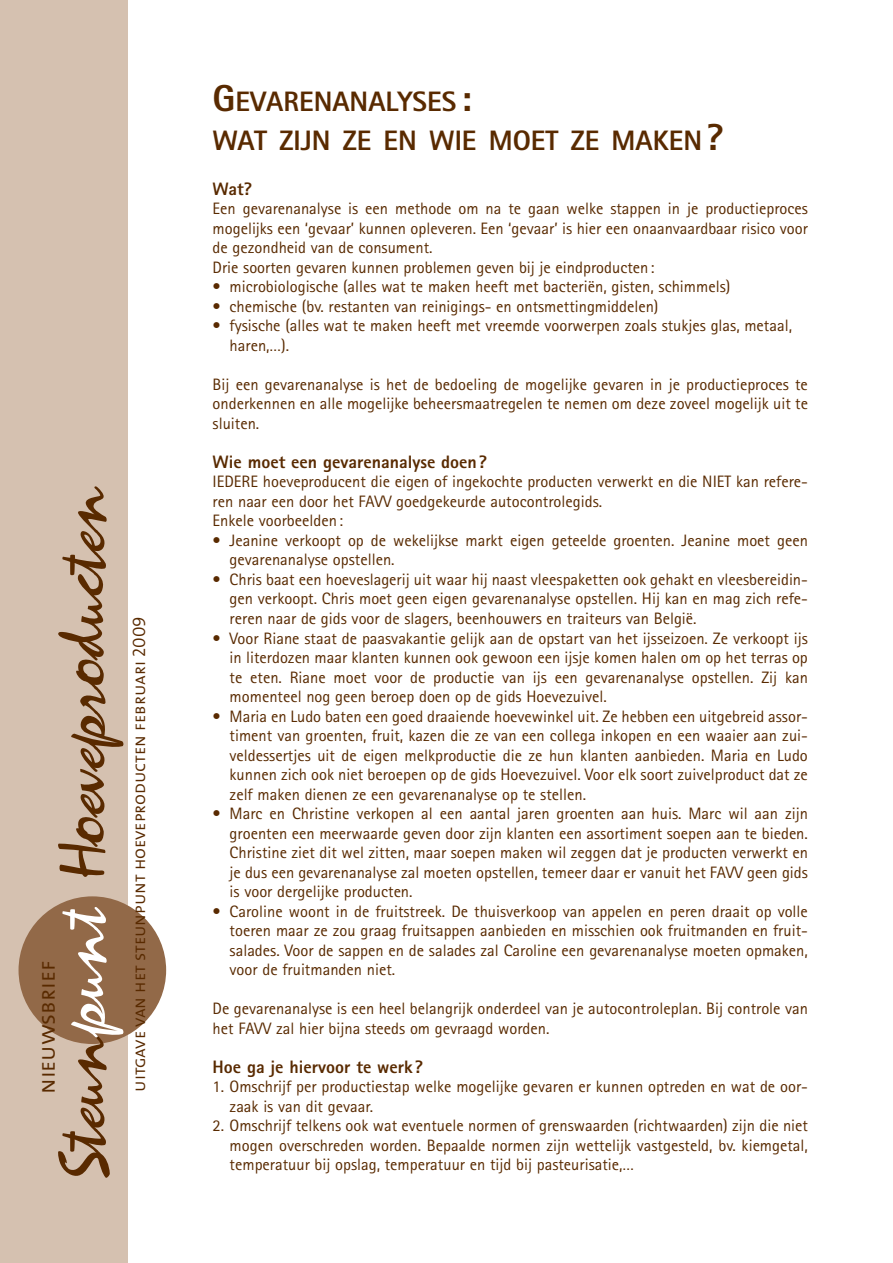
<style>
.page{position:relative;width:893px;height:1263px;background:#fff}
.page>*{position:absolute;margin:0;border:0;box-sizing:border-box;transform-origin:0 0}
.t1{font:67.5px "Zephyr Script";color:#592a00}
.t2{font:800 28.2px/39px "Rotis Sans Serif";color:#592a00}
.t3{font:24px "The Mix Semi Light Caps";color:#592a00}
.t4{font:800 18px "Rotis Sans Serif";color:#592a00}
.t5{font:18px "The Mix Semi Light Caps";color:#592a00}
.t6{font:16.5px/19.5px "Rotis Sans Serif";color:#592a00;text-align:justify}
.s1{color:#fff}
.s2{font-size:37.5px}
</style>
<div class="page">
<div style="left:0;top:0;width:128px;height:1263px;background:#d5c1b0"></div>
<div style="left:19px;top:896px;width:147px;height:148px;background:#926948;border-radius:50%"></div>
<h1 class="t1" style="left:57px;top:1180px;width:700px;rotate:-90deg">Steun<span class="s1">punt</span> Hoeveproducten</h1>
<h3 class="t3" style="left:33px;top:1094px;width:135px;rotate:-90deg">nieuwsbrief</h3>
<p class="t5" style="left:128px;top:1092px;width:477px;rotate:-90deg">uitgave van het steunpunt hoeveproducten februari 2009</p>
<h2 class="t2" style="left:213px;top:85px;width:513px"><span class="s2">G</span>EVARENANALYSES <span class="s2">:<br></span>WAT ZIJN ZE EN WIE MOET ZE MAKEN<span class="s2">?</span></h2>
<p class="t4" style="left:213px;top:183px;width:41px">Wat?</p>
<p class="t6" style="left:213px;top:201px;width:597px;text-align:left">Een gevarenanalyse is een methode om na te gaan welke stappen in je productieproces mogelijks een ‘gevaar’ kunnen opleveren. Een ‘gevaar’ is hier een onaanvaardbaar risico voor de gezondheid van de consument.<br>Drie soorten gevaren kunnen problemen geven bij je eindproducten:</p>
<p class="t6" style="left:213px;top:279px;width:519px">• microbiologische (alles wat te maken heeft met bacteriën, gisten, schimmels)</p>
<p class="t6" style="left:213px;top:298px;width:447px">• chemische (bv. restanten van reinigings- en ontsmettingmiddelen)</p>
<p class="t6" style="left:230px;top:318px;width:564px;text-indent:-17px">• fysische (alles wat te maken heeft met vreemde voorwerpen zoals stukjes glas, metaal, haren,…).</p>
<p class="t6" style="left:213px;top:376px;width:597px">Bij een gevarenanalyse is het de bedoeling de mogelijke gevaren in je productieproces te onderkennen en alle mogelijke beheersmaatregelen te nemen om deze zoveel mogelijk uit te sluiten.</p>
<p class="t4" style="left:213px;top:456px;width:276px">Wie moet een gevarenanalyse doen?</p>
<p class="t6" style="left:213px;top:474px;width:597px;text-align:left">IEDERE hoeveproducent die eigen of ingekochte producten verwerkt en die NIET kan refere&shy;ren naar een door het FAVV goedgekeurde autocontrolegids.<br>Enkele voorbeelden:</p>
<p class="t6" style="left:230px;top:532px;width:580px;text-indent:-17px">• Jeanine verkoopt op de wekelijkse markt eigen geteelde groenten. Jeanine moet geen gevarenanalyse opstellen.</p>
<p class="t6" style="left:230px;top:571px;width:580px;text-indent:-17px">• Chris baat een hoeveslagerij uit waar hij naast vleespaketten ook gehakt en vleesbereidin&shy;gen verkoopt. Chris moet geen eigen gevarenanalyse opstellen. Hij kan en mag zich refe&shy;reren naar de gids voor de slagers, beenhouwers en traiteurs van België.</p>
<p class="t6" style="left:230px;top:630px;width:580px;text-indent:-17px">• Voor Riane staat de paasvakantie gelijk aan de opstart van het ijsseizoen. Ze verkoopt ijs in literdozen maar klanten kunnen ook gewoon een ijsje komen halen om op het terras op te eten. Riane moet voor de productie van ijs een gevarenanalyse opstellen. Zij kan momenteel nog geen beroep doen op de gids Hoevezuivel.</p>
<p class="t6" style="left:230px;top:708px;width:580px;text-indent:-17px">• Maria en Ludo baten een goed draaiende hoevewinkel uit. Ze hebben een uitgebreid assor&shy;timent van groenten, fruit, kazen die ze van een collega inkopen en een waaier aan zui&shy;veldessertjes uit de eigen melkproductie die ze hun klanten aanbieden. Maria en Ludo kunnen zich ook niet beroepen op de gids Hoevezuivel. Voor elk soort zuivelproduct dat ze zelf maken dienen ze een gevarenanalyse op te stellen.</p>
<p class="t6" style="left:230px;top:805px;width:580px;text-indent:-17px">• Marc en Christine verkopen al een aantal jaren groenten aan huis. Marc wil aan zijn groenten een meerwaarde geven door zijn klanten een assortiment soepen aan te bieden.<br>Christine ziet dit wel zitten, maar soepen maken wil zeggen dat je producten verwerkt en je dus een gevarenanalyse zal moeten opstellen, temeer daar er vanuit het FAVV geen gids is voor dergelijke producten.</p>
<p class="t6" style="left:230px;top:903px;width:580px;text-indent:-17px">• Caroline woont in de fruitstreek. De thuisverkoop van appelen en peren draait op volle toeren maar ze zou graag fruitsappen aanbieden en misschien ook fruitmanden en fruit&shy;salades. Voor de sappen en de salades zal Caroline een gevarenanalyse moeten opmaken, voor de fruitmanden niet.</p>
<p class="t6" style="left:213px;top:1000px;width:597px">De gevarenanalyse is een heel belangrijk onderdeel van je autocontroleplan. Bij controle van het FAVV zal hier bijna steeds om gevraagd worden.</p>
<p class="t4" style="left:213px;top:1060px;width:212px">Hoe ga je hiervoor te werk?</p>
<p class="t6" style="left:230px;top:1078px;width:580px;text-indent:-17px">1. Omschrijf per productiestap welke mogelijke gevaren er kunnen optreden en wat de oor&shy;zaak is van dit gevaar.</p>
<p class="t6" style="left:230px;top:1117px;width:580px;text-indent:-17px">2. Omschrijf telkens ook wat eventuele normen of grenswaarden (richtwaarden) zijn die niet mogen overschreden worden. Bepaalde normen zijn wettelijk vastgesteld, bv. kiemgetal, temperatuur bij opslag, temperatuur en tijd bij pasteurisatie,…</p>
</div>
